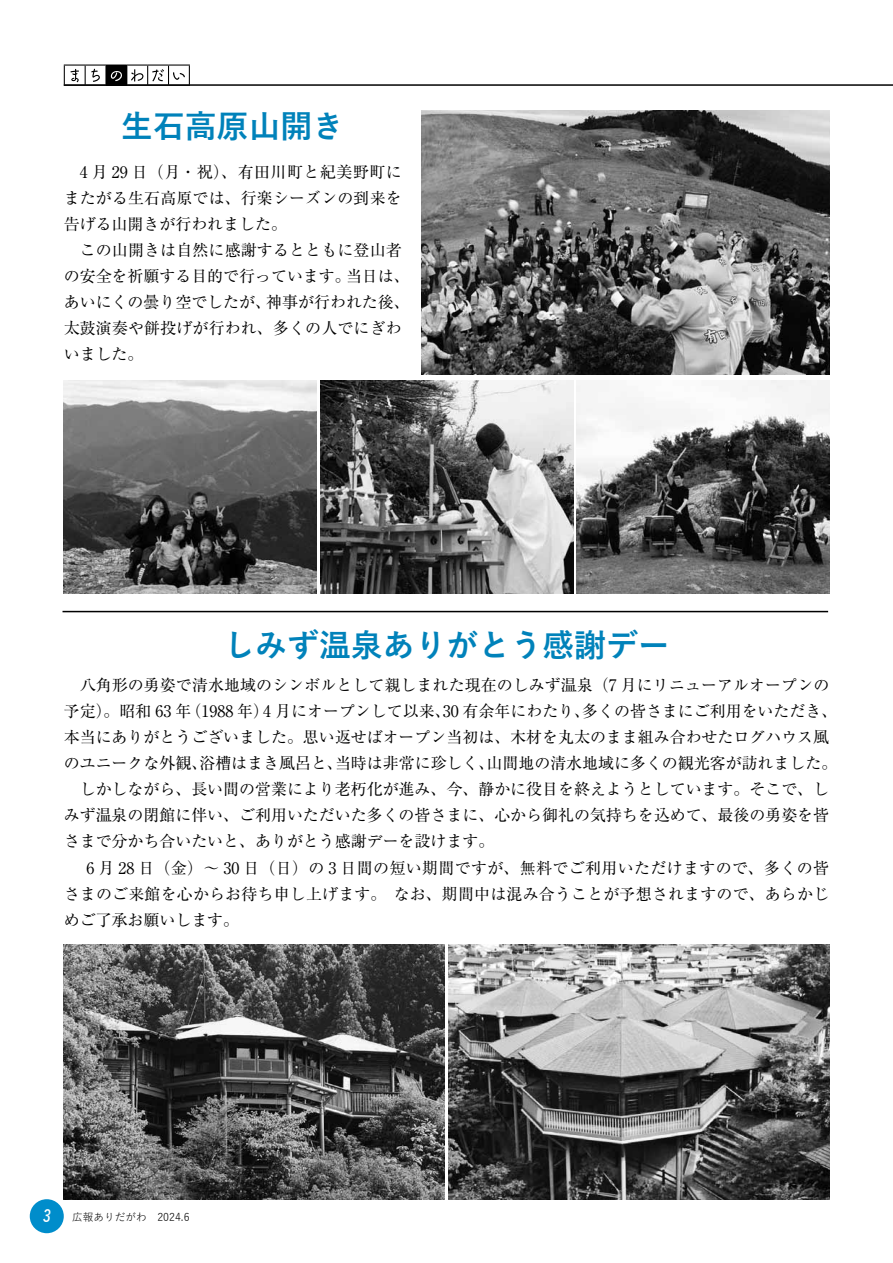
<style>
.page{position:relative;width:893px;height:1263px;background:#fff}
.page>*{position:absolute;margin:0;border:0;box-sizing:border-box;transform-origin:0 0}
.t1{font:700 31.95px "Yu Gothic";color:#0082ba}
.t2{font:700 16.5px "Yu Gothic";color:#fff;scale:.8 1}
.t3{font:15.9px/26.1px "Ryumin Pro";color:#000;text-align:justify}
.t4{font:15.9px "Ryumin Pro";letter-spacing:.025em;color:#000}
.t5{font:10.65px "Yu Gothic";color:#000}
</style>
<div class="page">
<hr style="left:63px;top:611px;width:765px;height:1px;background:#000">
<img style="left:64px;top:944px;width:380px;height:255px">
<img style="left:449px;top:944px;width:380px;height:255px">
<img style="left:421px;top:111px;width:408px;height:263px">
<img style="left:320px;top:380px;width:253px;height:213px">
<img style="left:64px;top:380px;width:253px;height:213px">
<img style="left:576px;top:380px;width:253px;height:213px">
<svg style="left:64px;top:65px;width:126px;height:19px"></svg>
<hr style="left:64px;top:84px;width:829px;height:2px;background:#000">
<div style="left:30px;top:1199px;width:34px;height:34px;background:#008dcb;border-radius:50%"></div>
<h1 class="t1" style="left:121px;top:109px;width:225px">生石高原山開き</h1>
<p class="t3" style="left:64px;top:158px;width:340px;text-indent:16px">4 月 29 日（月・祝）、有田川町と紀美野町にまたがる生石高原では、行楽シーズンの到来を告げる山開きが行われました。</p>
<p class="t3" style="left:64px;top:236px;width:348px;text-align:left;text-indent:16px">この山開きは自然に感謝するとともに登山者の安全を祈願する目的で行っています。当日は、あいにくの曇り空でしたが、神事が行われた後、太鼓演奏や餅投げが行われ、多くの人でにぎわいました。</p>
<h1 class="t1" style="left:223px;top:628px;width:448px">しみず温泉ありがとう感謝デー</h1>
<p class="t3" style="left:80px;top:671px;width:751px">八角形の勇姿で清水地域のシンボルとして親しまれた現在のしみず温泉（7 月にリニューアルオープンの</p>
<p class="t3" style="left:64px;top:697px;width:775px">予定）。昭和 63 年（1988 年）4 月にオープンして以来、30 有余年にわたり、多くの皆さまにご利用をいただき、</p>
<p class="t3" style="left:64px;top:723px;width:767px">本当にありがとうございました。思い返せばオープン当初は、木材を丸太のまま組み合わせたログハウス風</p>
<p class="t3" style="left:64px;top:749px;width:775px">のユニークな外観、浴槽はまき風呂と、当時は非常に珍しく、山間地の清水地域に多くの観光客が訪れました。</p>
<p class="t3" style="left:80px;top:775px;width:751px">しかしながら、長い間の営業により老朽化が進み、今、静かに役目を終えようとしています。そこで、し</p>
<p class="t3" style="left:64px;top:801px;width:767px">みず温泉の閉館に伴い、ご利用いただいた多くの皆さまに、心から御礼の気持ちを込めて、最後の勇姿を皆</p>
<p class="t3" style="left:64px;top:827px;width:432px">さまで分かち合いたいと、ありがとう感謝デーを設けます。</p>
<p class="t4" style="left:86px;top:855px;width:744px">6 月 28 日（金）～ 30 日（日）の 3 日間の短い期間ですが、無料でご利用いただけますので、多くの皆</p>
<p class="t3" style="left:64px;top:879px;width:767px">さまのご来館を心からお待ち申し上げます。 なお、期間中は混み合うことが予想されますので、あらかじ</p>
<p class="t3" style="left:64px;top:905px;width:177px">めご了承お願いします。</p>
<p class="t2" style="left:43px;top:1206px;width:11px">3</p>
<p class="t5" style="left:72px;top:1207px;width:119px">広報ありだがわ　2024.6</p>
</div>
